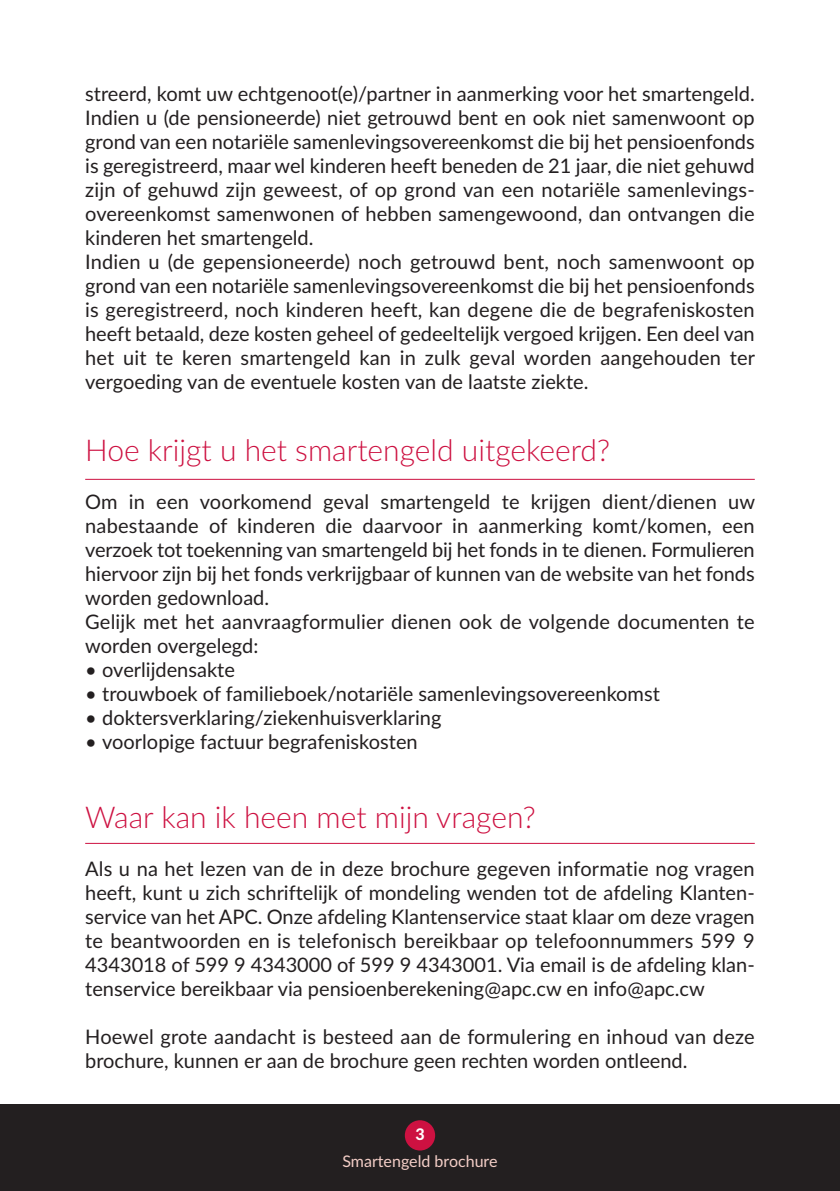
<style>
.page{position:relative;width:840px;height:1191px;background:#fff}
.page>*{position:absolute;margin:0;border:0;box-sizing:border-box;transform-origin:0 0}
.t1{font:300 30px "Lato";color:#cd1141}
.t2{font:20px/24px "Lato";color:#231f20}
.t3{font:16px "Lato";color:#f4cec7}
.t4{font:800 16px "Lato";color:#fff}
</style>
<div class="page">
<div style="left:0;top:1104px;width:839px;height:87px;background:#231f20"></div>
<div style="left:404px;top:1120px;width:31px;height:30px;background:#cd1141;border-radius:50%"></div>
<hr style="left:85px;top:479px;width:669px;height:1px;background:#cd1141">
<hr style="left:85px;top:843px;width:669px;height:1px;background:#cd1141">
<p class="t2" style="left:85px;top:82px;width:671px">streerd, komt uw echtgenoot(e)/partner in aanmerking voor het smartengeld.<br>Indien u (de pensioneerde) niet getrouwd bent en ook niet samenwoont op grond van een notariële samenlevingsovereenkomst die bij het pensioenfonds is geregistreerd, maar wel kinderen heeft beneden de 21 jaar, die niet gehuwd zijn of gehuwd zijn geweest, of op grond van een notariële samenlevings&shy;overeenkomst samenwonen of hebben samengewoond, dan ontvangen die kinderen het smartengeld.<br>Indien u (de gepensioneerde) noch getrouwd bent, noch samenwoont op grond van een notariële samenlevingsovereenkomst die bij het pensioenfonds is geregistreerd, noch kinderen heeft, kan degene die de begrafeniskosten heeft betaald, deze kosten geheel of gedeeltelijk vergoed krijgen. Een deel van het uit te keren smartengeld kan in zulk geval worden aangehouden ter vergoeding van de eventuele kosten van de laatste ziekte.</p>
<h1 class="t1" style="left:85px;top:433px;width:526px">Hoe krijgt u het smartengeld uitgekeerd?</h1>
<p class="t2" style="left:85px;top:490px;width:671px">Om in een voorkomend geval smartengeld te krijgen dient/dienen uw nabestaande of kinderen die daarvoor in aanmerking komt/komen, een verzoek tot toekenning van smartengeld bij het fonds in te dienen. Formulieren hiervoor zijn bij het fonds verkrijgbaar of kunnen van de website van het fonds worden gedownload.<br>Gelijk met het aanvraagformulier dienen ook de volgende documenten te worden overgelegd:</p>
<p class="t2" style="left:85px;top:658px;width:151px">• overlijdensakte</p>
<p class="t2" style="left:85px;top:682px;width:576px">• trouwboek of familieboek/notariële samenlevingsovereenkomst</p>
<p class="t2" style="left:85px;top:706px;width:357px">• doktersverklaring/ziekenhuisverklaring</p>
<p class="t2" style="left:85px;top:730px;width:334px">• voorlopige factuur begrafeniskosten</p>
<h1 class="t1" style="left:85px;top:799px;width:452px">Waar kan ik heen met mijn vragen?</h1>
<p class="t2" style="left:85px;top:856px;width:670px;text-align:justify">Als u na het lezen van de in deze brochure gegeven informatie nog vragen heeft, kunt u zich schriftelijk of mondeling wenden tot de afdeling Klanten&shy;service van het APC. Onze afdeling Klantenservice staat klaar om deze vragen te beantwoorden en is telefonisch bereikbaar op telefoonnummers 599 9<br>4343018 of 599 9 4343000 of 599 9 4343001. Via email is de afdeling klan&shy;tenservice bereikbaar via pensioenberekening@apc.cw en info@apc.cw</p>
<p class="t2" style="left:85px;top:1024px;width:670px">Hoewel grote aandacht is besteed aan de formulering en inhoud van deze brochure, kunnen er aan de brochure geen rechten worden ontleend.</p>
<p class="t4" style="left:415px;top:1125px;width:11px">3</p>
<p class="t3" style="left:342px;top:1152px;width:156px">Smartengeld brochure</p>
</div>
